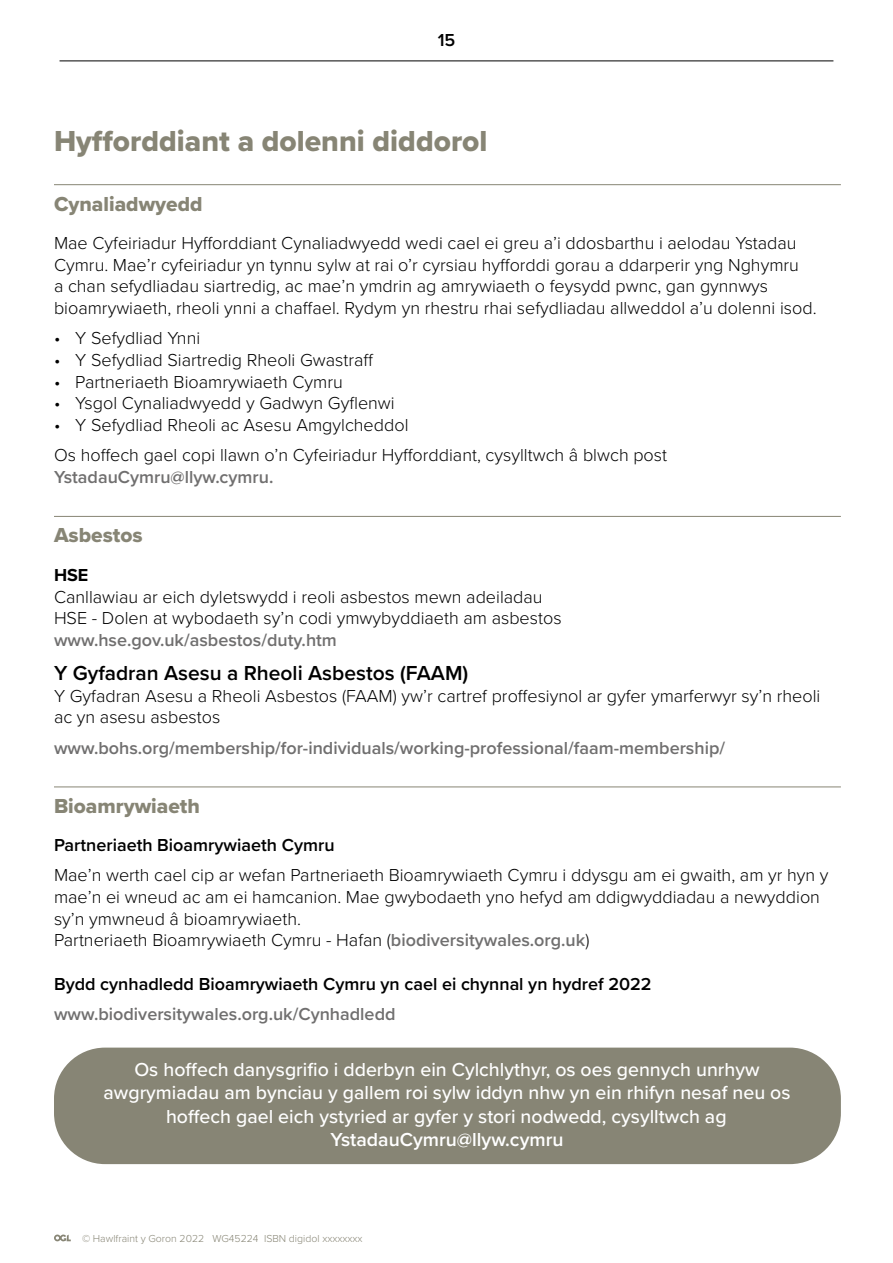
<style>
.page{position:relative;width:893px;height:1263px;background:#fff}
.page>*{position:absolute;margin:0;border:0;box-sizing:border-box;transform-origin:0 0}
.Edition{font:30px "Proxima Nova Extrabld";color:#878575}
.Body_Text{font:600 21px "Proxima Nova";color:#000}
.training_and_interes{font:21px "Proxima Nova Extrabld";color:#878575}
.Body_Text-2{font:500 19.5px/23.4px "Proxima Nova";color:#fff;text-align:center}
.Body_Text-3{font:300 18px/21.6px "Proxima Nova";color:#000}
.Last_Bullet{font:300 18px "Proxima Nova";color:#000}
.Body_Text-4{font:600 18px "Proxima Nova";color:#706f6f}
.Body_Text-5{font:600 18px "Proxima Nova";color:#000}
.Body_Text-6{font:700 18px "Proxima Nova";color:#000}
.Credits{font:300 10.5px "Proxima Nova";color:#878575}
.s1{font-weight:600;color:#706f6f}
.s2{font-weight:600}
</style>
<div class="page">
<hr style="left:60px;top:61px;width:773px;height:1px;background:#000">
<svg style="left:54px;top:1234px;width:17px;height:7px"></svg>
<hr style="left:54px;top:184px;width:787px;height:1px;background:#878575">
<hr style="left:54px;top:516px;width:787px;height:1px;background:#878575">
<hr style="left:54px;top:787px;width:787px;height:1px;background:#878575">
<div style="left:54px;top:1047px;width:787px;height:117px;background:#878575;border-radius:51px"></div>
<p class="Body_Text-5" style="left:438px;top:27px;width:19px">15</p>
<p class="Edition" style="left:54px;top:119px;width:435px">Hyfforddiant a dolenni diddorol</p>
<p class="training_and_interes" style="left:54px;top:188px;width:150px">Cynaliadwyedd</p>
<p class="Body_Text-3" style="left:54px;top:231px;width:764px">Mae Cyfeiriadur Hyfforddiant Cynaliadwyedd wedi cael ei greu a’i ddosbarthu i aelodau Ystadau Cymru. Mae’r cyfeiriadur yn tynnu sylw at rai o’r cyrsiau hyfforddi gorau a ddarperir yng Nghymru<br>a chan sefydliadau siartredig, ac mae’n ymdrin ag amrywiaeth o feysydd pwnc, gan gynnwys bioamrywiaeth, rheoli ynni a chaffael. Rydym yn rhestru rhai sefydliadau allweddol a’u dolenni isod.</p>
<p class="Last_Bullet" style="left:54px;top:325px;width:148px">• Y Sefydliad Ynni</p>
<p class="Last_Bullet" style="left:54px;top:346px;width:321px">• Y Sefydliad Siartredig Rheoli Gwastraff</p>
<p class="Last_Bullet" style="left:54px;top:368px;width:290px">• Partneriaeth Bioamrywiaeth Cymru</p>
<p class="Last_Bullet" style="left:54px;top:390px;width:342px">• Ysgol Cynaliadwyedd y Gadwyn Gyflenwi</p>
<p class="Last_Bullet" style="left:54px;top:412px;width:356px">• Y Sefydliad Rheoli ac Asesu Amgylcheddol</p>
<p class="Body_Text-3" style="left:54px;top:444px;width:615px">Os hoffech gael copi llawn o’n Cyfeiriadur Hyfforddiant, cysylltwch â blwch post<br><span class="s1">YstadauCymru@llyw.cymru.</span></p>
<p class="training_and_interes" style="left:54px;top:519px;width:90px">Asbestos</p>
<p class="Body_Text-6" style="left:54px;top:561px;width:36px">HSE</p>
<p class="Body_Text-3" style="left:54px;top:585px;width:490px">Canllawiau ar eich dyletswydd i reoli asbestos mewn adeiladau</p>
<p class="Body_Text-3" style="left:54px;top:607px;width:509px">HSE - Dolen at wybodaeth sy’n codi ymwybyddiaeth am asbestos</p>
<p class="Body_Text-4" style="left:54px;top:627px;width:284px">www.hse.gov.uk/asbestos/duty.htm</p>
<p class="Body_Text" style="left:54px;top:657px;width:416px">Y Gyfadran Asesu a Rheoli Asbestos (FAAM)</p>
<p class="Body_Text-3" style="left:54px;top:684px;width:768px">Y Gyfadran Asesu a Rheoli Asbestos (FAAM) yw’r cartref proffesiynol ar gyfer ymarferwyr sy’n rheoli ac yn asesu asbestos</p>
<p class="Body_Text-4" style="left:54px;top:734px;width:673px">www.bohs.org/membership/for-individuals/working-professional/faam-membership/</p>
<p class="training_and_interes" style="left:54px;top:790px;width:148px">Bioamrywiaeth</p>
<p class="Body_Text-5" style="left:54px;top:832px;width:282px">Partneriaeth Bioamrywiaeth Cymru</p>
<p class="Body_Text-3" style="left:54px;top:864px;width:776px">Mae’n werth cael cip ar wefan Partneriaeth Bioamrywiaeth Cymru i ddysgu am ei gwaith, am yr hyn y mae’n ei wneud ac am ei hamcanion. Mae gwybodaeth yno hefyd am ddigwyddiadau a newyddion sy’n ymwneud â bioamrywiaeth.</p>
<p class="Body_Text-3" style="left:54px;top:929px;width:537px">Partneriaeth Bioamrywiaeth Cymru - Hafan (<span class="s1">biodiversitywales.org.uk</span>)</p>
<p class="Body_Text-5" style="left:54px;top:971px;width:599px">Bydd cynhadledd Bioamrywiaeth Cymru yn cael ei chynnal yn hydref 2022</p>
<p class="Body_Text-4" style="left:54px;top:1001px;width:343px">www.biodiversitywales.org.uk/Cynhadledd</p>
<p class="Body_Text-2" style="left:104px;top:1057px;width:688px">Os hoffech danysgrifio i dderbyn ein Cylchlythyr, os oes gennych unrhyw awgrymiadau am bynciau y gallem roi sylw iddyn nhw yn ein rhifyn nesaf neu os hoffech gael eich ystyried ar gyfer y stori nodwedd, cysylltwch ag <span class="s2">YstadauCymru@llyw.cymru</span></p>
<p class="Credits" style="left:82px;top:1231px;width:282px">© Hawlfraint y Goron 2022 WG45224 ISBN digidol xxxxxxxx</p>
</div>
